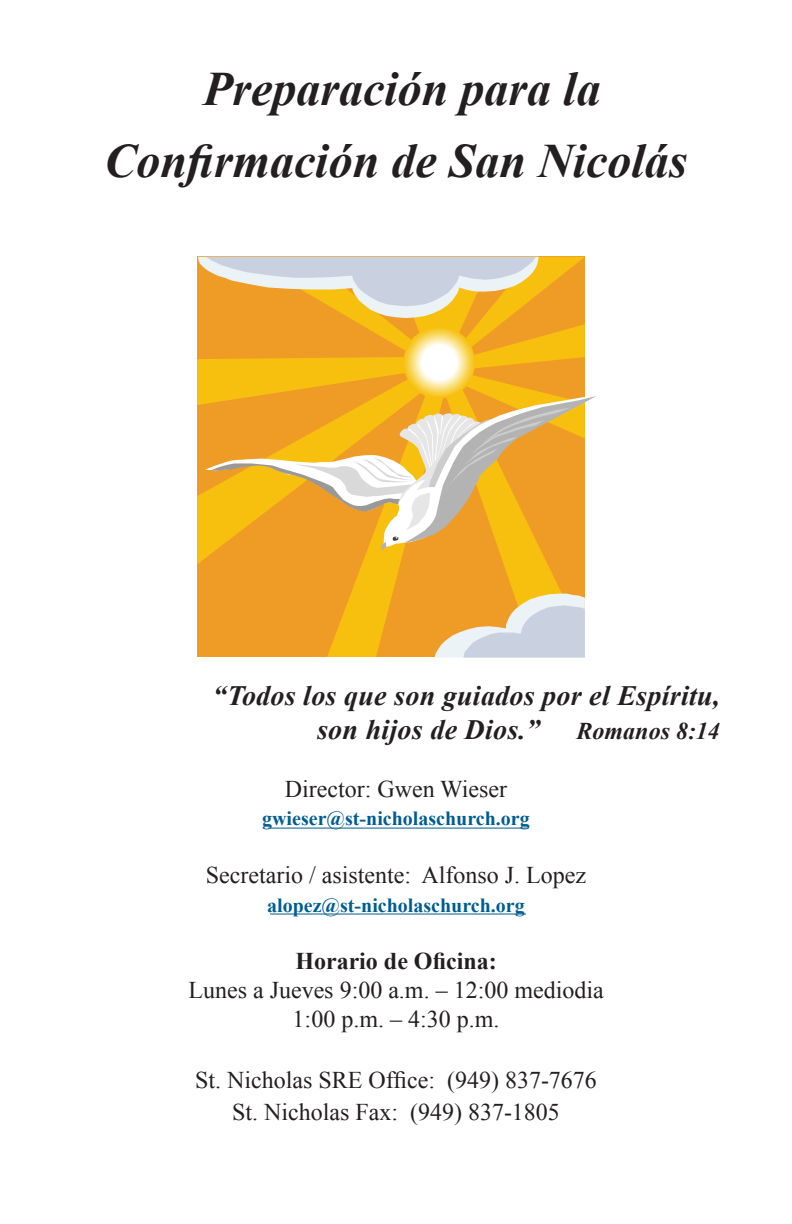
<style>
.page{position:relative;width:792px;height:1224px;background:#fff}
.page>*{position:absolute;margin:0;border:0;box-sizing:border-box;transform-origin:0 0}
.t1{font:italic 700 48px/72px "Times New Roman";color:#231f20;text-align:center}
.t2{font:italic 700 28px "Times New Roman";letter-spacing:.01em;color:#231f20}
.t3{font:24px "Times New Roman";color:#231f20}
.t4{font:700 24px "Times New Roman";color:#231f20}
.t5{font:italic 700 24px "Times New Roman";color:#231f20}
.t6{font:700 20px "Times New Roman";color:#005d91}
</style>
<div class="page">
<svg style="left:197px;top:257px;width:399px;height:401px;background:#ecb650"></svg>
<hr style="left:268px;top:828px;width:260px;height:1px;background:#005d91">
<hr style="left:270px;top:914px;width:256px;height:1px;background:#005d91">
<p class="t1" style="left:105px;top:51px;width:584px">Preparación para la<br>Confirmación de San Nicolás</p>
<p class="t2" style="left:213px;top:676px;width:509px">“Todos los que son guiados por el Espíritu,</p>
<p class="t2" style="left:317px;top:710px;width:224px">son hijos de Dios.”</p>
<p class="t5" style="left:577px;top:714px;width:145px">Romanos 8:14</p>
<p class="t3" style="left:285px;top:772px;width:224px">Director: Gwen Wieser</p>
<p class="t6" style="left:262px;top:805px;width:269px">gwieser@st-nicholaschurch.org</p>
<p class="t3" style="left:206px;top:859px;width:382px">Secretario / asistente: Alfonso J. Lopez</p>
<p class="t6" style="left:267px;top:891px;width:259px">alopez@st-nicholaschurch.org</p>
<p class="t4" style="left:295px;top:945px;width:203px">Horario de Oficina:</p>
<p class="t3" style="left:188px;top:974px;width:417px">Lunes a Jueves 9:00 a.m. – 12:00 mediodia</p>
<p class="t3" style="left:293px;top:1003px;width:208px">1:00 p.m. – 4:30 p.m.</p>
<p class="t3" style="left:195px;top:1064px;width:403px">St. Nicholas SRE Office: (949) 837-7676</p>
<p class="t3" style="left:232px;top:1096px;width:329px">St. Nicholas Fax: (949) 837-1805</p>
</div>
